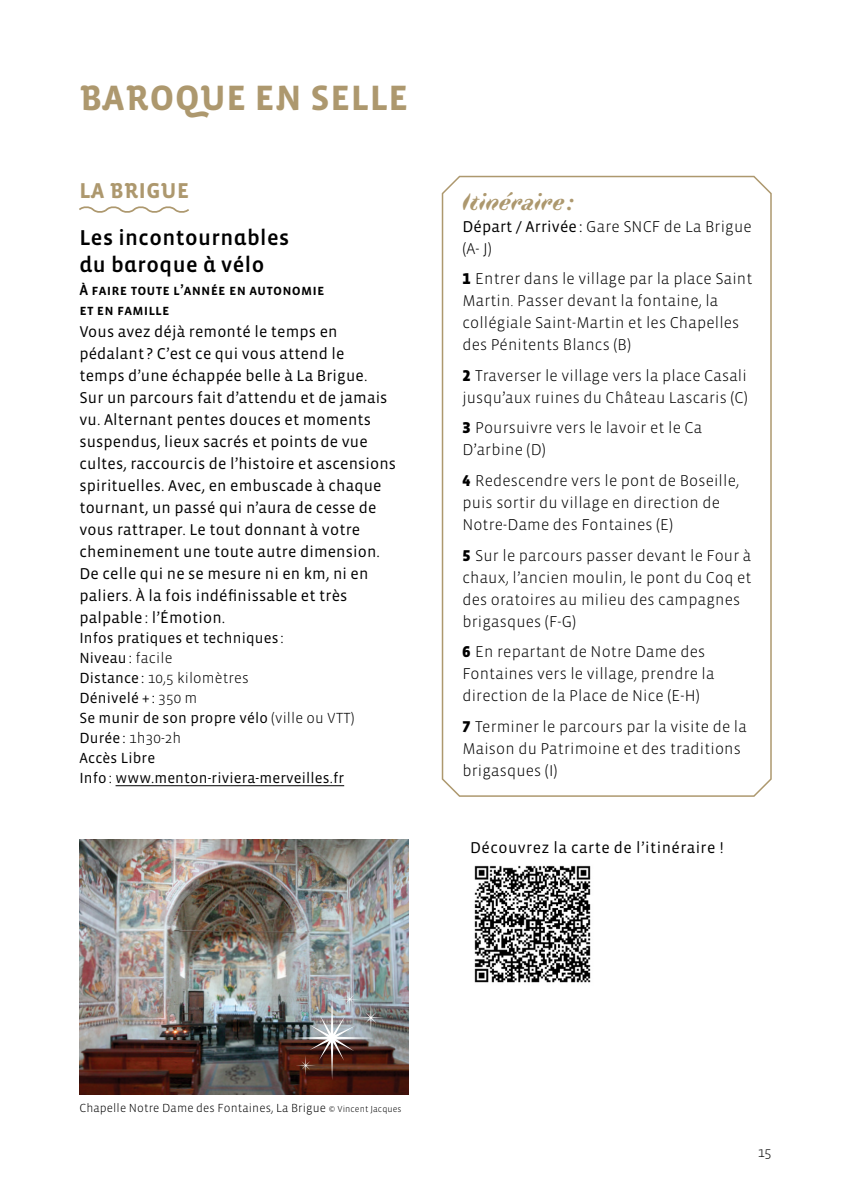
<style>
.page{position:relative;width:851px;height:1191px;background:#fff}
.page>*{position:absolute;margin:0;border:0;box-sizing:border-box;transform-origin:0 0}
.t1{font:700 36px "Vista Sans OTCE";letter-spacing:.02em;color:#ad986e}
.t2{font:italic 700 24px "Faune Display";letter-spacing:.01em;color:#ad986e}
.t3{font:500 22px/27px "Vista Sans OTCE";letter-spacing:.02em;color:#000}
.t4{font:700 22px "Vista Sans OTCE";letter-spacing:.02em;color:#ad986e}
.t5{font:300 16px/22px "Vista Sans OTCE";letter-spacing:.01em;color:#000}
.t6{font:16px/22px "Vista Sans OTCE";letter-spacing:.01em;color:#000}
.t7{font:16px "Vista Sans OTCE";letter-spacing:.03em;color:#000}
.t8{font:15px/20px "Vista Sans OTCE";letter-spacing:.01em;color:#000}
.t9{font:500 15px/20px "Vista Sans OTCE";color:#000}
.t10{font:300 14px "Vista Sans OTCE";color:#000}
.t11{font:300 12px "Vista Sans OTCE";letter-spacing:.01em;color:#000}
.s1{font-weight:300}
.s2{font-weight:400}
.s3{font-weight:900}
.s4{font-size:9px}
</style>
<div class="page">
<svg style="left:79px;top:206px;width:110px;height:7px"></svg>
<hr style="left:115px;top:785px;width:229px;height:1px;background:#000">
<img style="left:474px;top:865px;width:117px;height:118px">
<img style="left:79px;top:839px;width:329px;height:255px">
<svg style="left:441px;top:175px;width:331px;height:622px"></svg>
<img style="left:290px;top:989px;width:95px;height:91px">
<h1 class="t1" style="left:79px;top:77px;width:330px">BAROQUE EN SELLE</h1>
<h3 class="t4" style="left:79px;top:178px;width:111px">LA BRIGUE</h3>
<h3 class="t3" style="left:79px;top:223px;width:211px">Les incontournables du baroque à vélo</h3>
<p class="t9" style="left:79px;top:279px;width:246px">À faire toute l’année en autonomie et en famille</p>
<p class="t6" style="left:79px;top:320px;width:318px">Vous avez déjà remonté le temps en pédalant ? C’est ce qui vous attend le<br>temps d’une échappée belle à La Brigue.<br>Sur un parcours fait d’attendu et de jamais vu. Alternant pentes douces et moments suspendus, lieux sacrés et points de vue cultes, raccourcis de l’histoire et ascensions spirituelles. Avec, en embuscade à chaque tournant, un passé qui n’aura de cesse de vous rattraper. Le tout donnant à votre cheminement une toute autre dimension.<br>De celle qui ne se mesure ni en km, ni en paliers. À la fois indéfinissable et très palpable : l’Émotion.</p>
<p class="t8" style="left:79px;top:627px;width:277px">Infos pratiques et techniques :<br>Niveau: <span class="s1">facile<br></span>Distance : <span class="s1">10,5 kilomètres<br></span>Dénivelé + : <span class="s1">350 m<br></span>Se munir de son propre vélo <span class="s1">(ville ou VTT)<br></span>Durée : <span class="s1">1h30-2h<br></span>Accès Libre<br>Info : www.menton-riviera-merveilles.fr</p>
<h2 class="t2" style="left:462px;top:185px;width:113px">Itinéraire :</h2>
<p class="t5" style="left:462px;top:215px;width:291px"><span class="s2">Départ / Arrivée :</span> Gare SNCF de La Brigue (A- J)</p>
<p class="t5" style="left:462px;top:268px;width:291px"><span class="s3">1</span> Entrer dans le village par la place Saint Martin. Passer devant la fontaine, la collégiale Saint-Martin et les Chapelles des Pénitents Blancs (B)</p>
<p class="t5" style="left:462px;top:364px;width:287px"><span class="s3">2</span> Traverser le village vers la place Casali jusqu’aux ruines du Château Lascaris (C)</p>
<p class="t5" style="left:462px;top:417px;width:241px"><span class="s3">3</span> Poursuivre vers le lavoir et le Ca<br>D’arbine (D)</p>
<p class="t5" style="left:462px;top:469px;width:278px"><span class="s3">4</span> Redescendre vers le pont de Boseille, puis sortir du village en direction de<br>Notre-Dame des Fontaines (E)</p>
<p class="t5" style="left:462px;top:544px;width:290px"><span class="s3">5</span> Sur le parcours passer devant le Four à chaux, l’ancien moulin, le pont du Coq et des oratoires au milieu des campagnes brigasques (F-G)</p>
<p class="t5" style="left:462px;top:640px;width:254px"><span class="s3">6</span> En repartant de Notre Dame des<br>Fontaines vers le village, prendre la direction de la Place de Nice (E-H)</p>
<p class="t5" style="left:462px;top:715px;width:286px"><span class="s3">7</span> Terminer le parcours par la visite de la<br>Maison du Patrimoine et des traditions brigasques (I)</p>
<p class="t7" style="left:470px;top:838px;width:255px">Découvrez la carte de l’itinéraire !</p>
<p class="t11" style="left:79px;top:1100px;width:323px">Chapelle Notre Dame des Fontaines, La Brigue <span class="s4">© Vincent Jacques</span></p>
<p class="t10" style="left:757px;top:1144px;width:15px">15</p>
</div>
